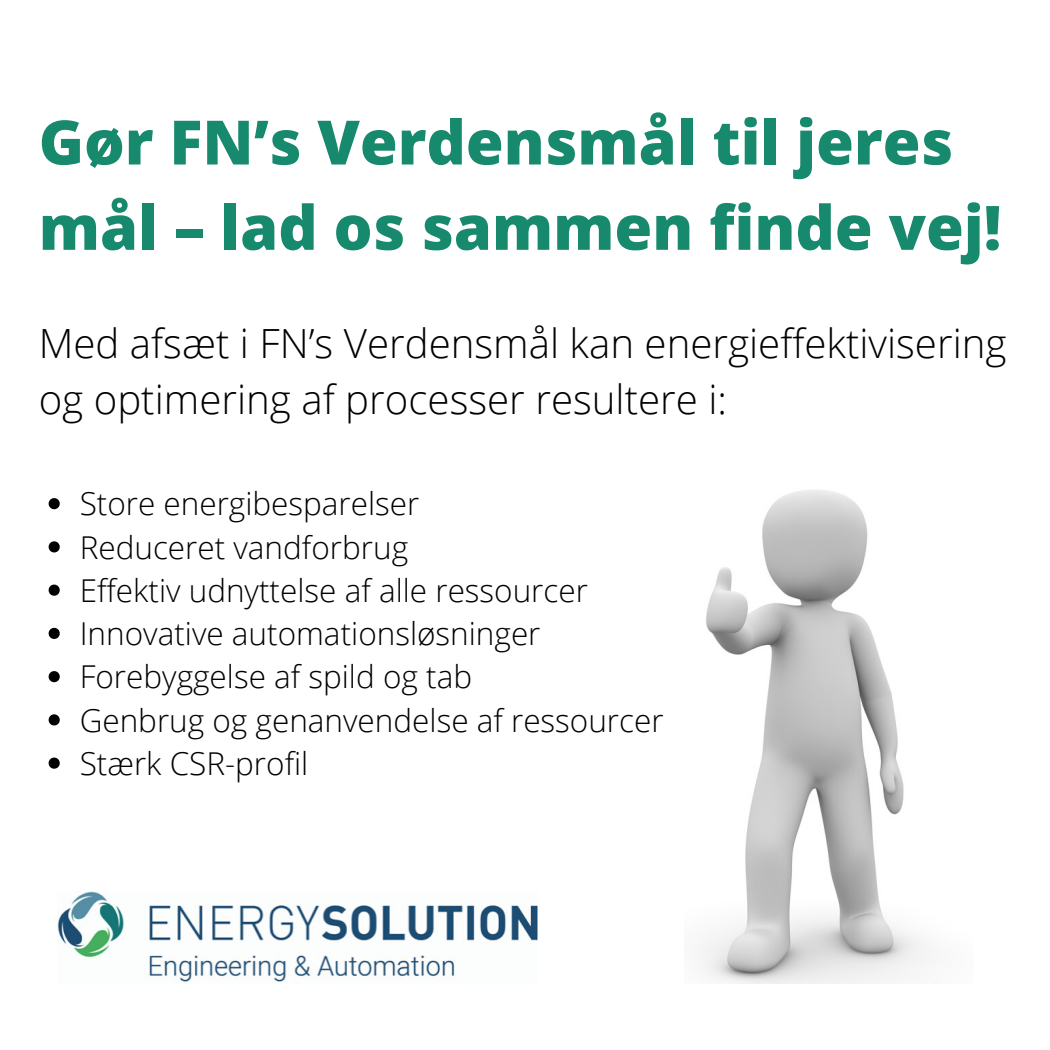
<style>
.page{position:relative;width:1050px;height:1050px;background:#fff}
.page>*{position:absolute;margin:0;border:0;box-sizing:border-box;transform-origin:0 0}
.t1{font:800 61.25px/85.4px "Open Sans";color:#17896d}
.t2{font:300 40.25px/55.6px "Open Sans";color:#000}
.t3{font:300 31.5px/43.2px "Open Sans";color:#000}
</style>
<div class="page">
<img style="left:700px;top:490px;width:226px;height:493px">
<svg style="left:49px;top:498px;width:11px;height:11px"></svg>
<svg style="left:49px;top:541px;width:11px;height:11px"></svg>
<svg style="left:49px;top:585px;width:11px;height:11px"></svg>
<svg style="left:49px;top:628px;width:11px;height:11px"></svg>
<svg style="left:49px;top:671px;width:11px;height:11px"></svg>
<svg style="left:49px;top:714px;width:11px;height:11px"></svg>
<svg style="left:49px;top:758px;width:11px;height:11px"></svg>
<img style="left:57px;top:892px;width:481px;height:90px">
<h1 class="t1" style="left:39px;top:98px;width:964px">Gør FN’s Verdensmål til jeres mål – lad os sammen finde vej!</h1>
<p class="t2" style="left:39px;top:315px;width:969px">Med afsæt i FN’s Verdensmål kan energieffektivisering og optimering af processer resultere i:</p>
<p class="t3" style="left:80px;top:482px;width:586px">Store energibesparelser<br>Reduceret vandforbrug<br>Effektiv udnyttelse af alle ressourcer<br>Innovative automationsløsninger<br>Forebyggelse af spild og tab<br>Genbrug og genanvendelse af ressourcer<br>Stærk CSR-profil</p>
</div>
